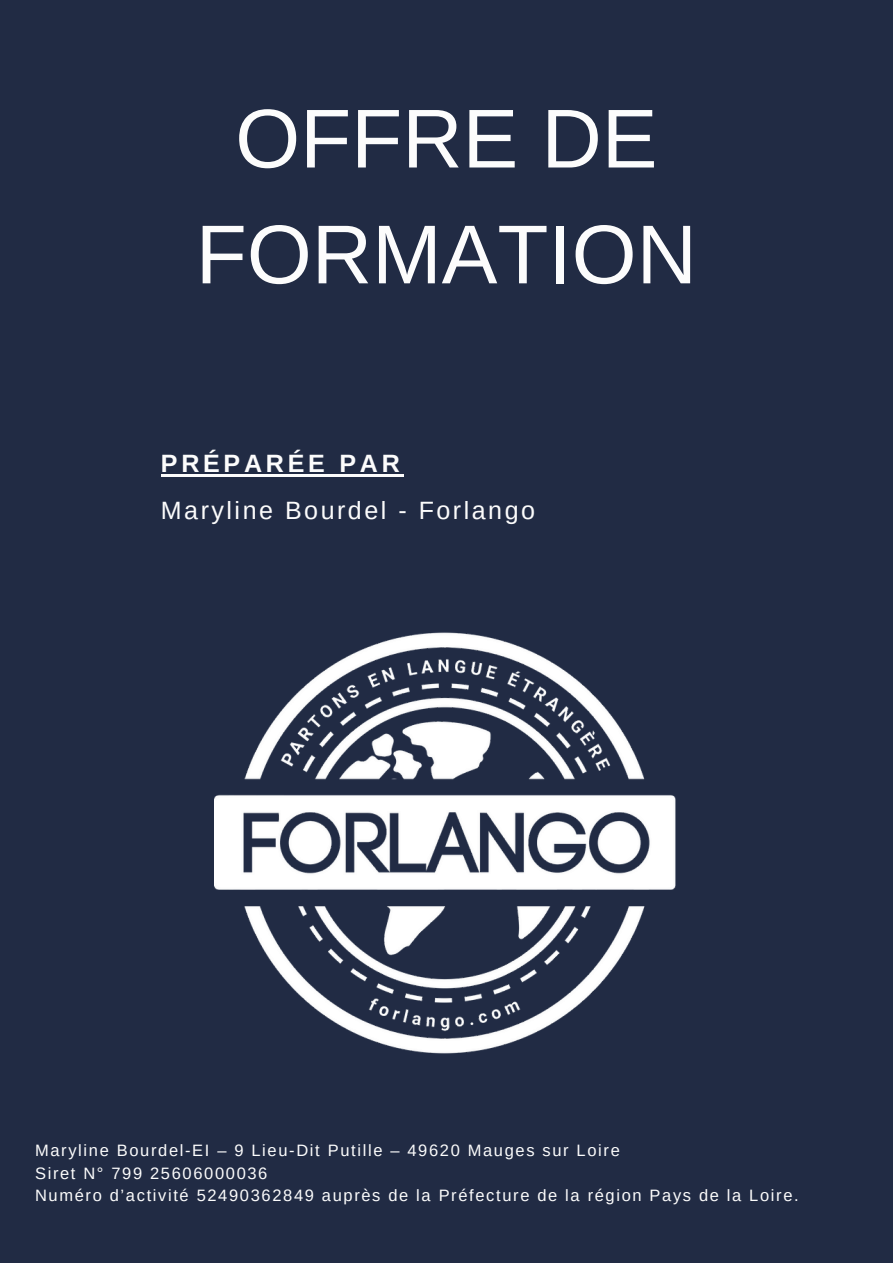
<style>
.page{position:relative;width:893px;height:1264px;background:#fff}
.page>*{position:absolute;margin:0;border:0;box-sizing:border-box;transform-origin:0 0}
.t1{font:83.55px/115.8px "Arimo";color:#fcfcfc;text-align:center}
.t2{font:25.05px "Arimo";letter-spacing:.1em;color:#fcfcfc}
.t3{font:700 25.05px "Arimo";letter-spacing:.15em;color:#fcfcfc}
.t4{font:16.5px/22.5px "Arimo";letter-spacing:.1em;color:#fcfcfc}
</style>
<div class="page">
<div style="left:0;top:0;width:892px;height:1262px;background:#212b44"></div>
<img style="left:214px;top:632px;width:462px;height:422px">
<hr style="left:161px;top:474px;width:242px;height:3px;background:#fcfcfc">
<h1 class="t1" style="left:196px;top:81px;width:502px">OFFRE DE<br>FORMATION</h1>
<h2 class="t3" style="left:161px;top:450px;width:240px">PRÉPARÉE PAR</h2>
<h2 class="t2" style="left:161px;top:496px;width:375px">Maryline Bourdel - Forlango</h2>
<p class="t4" style="left:35px;top:1139px;width:765px">Maryline Bourdel-EI – 9 Lieu-Dit Putille – 49620 Mauges sur Loire<br>Siret N° 799 25606000036<br>Numéro d’activité 52490362849 auprès de la Préfecture de la région Pays de la Loire.</p>
</div>
